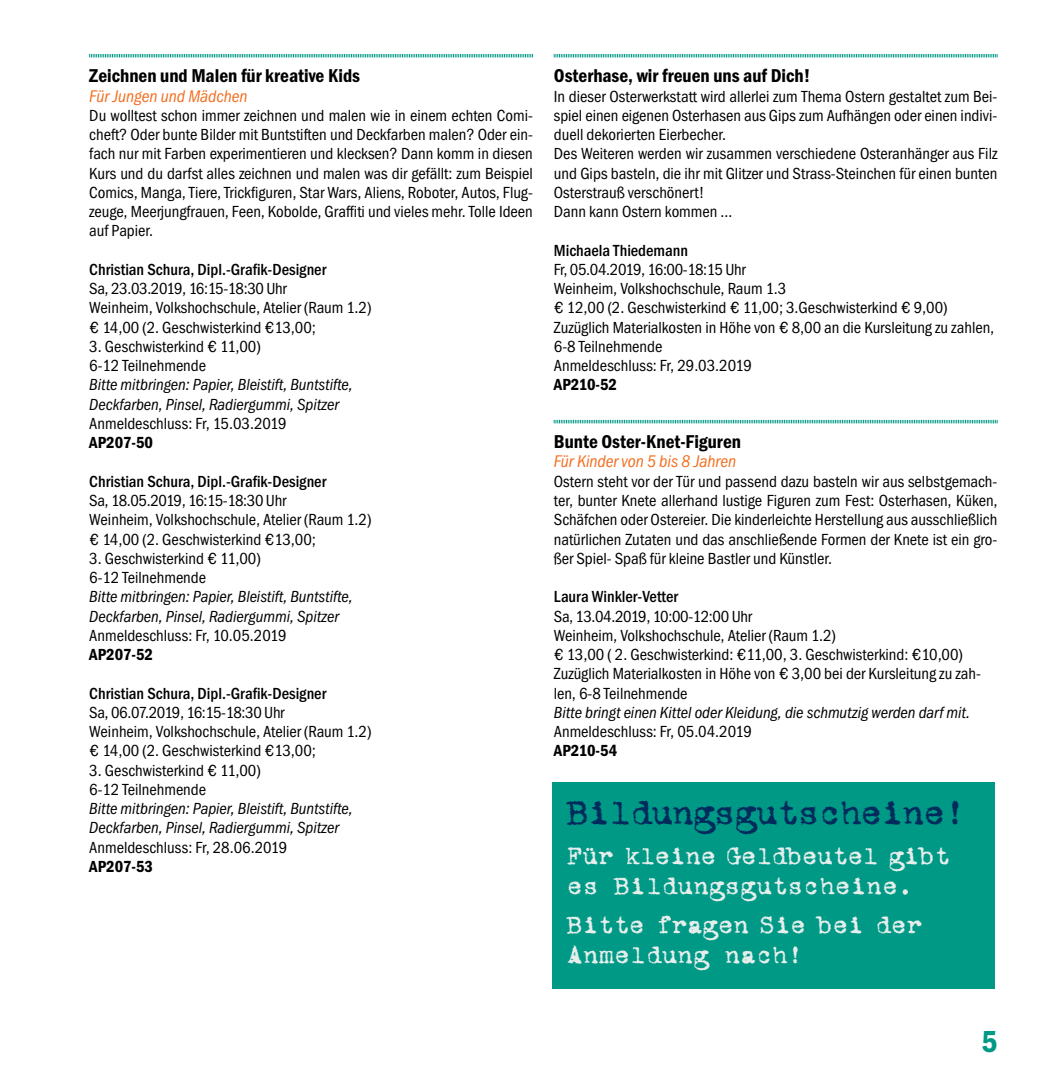
<style>
.page{position:relative;width:1057px;height:1072px;background:#fff}
.page>*{position:absolute;margin:0;border:0;box-sizing:border-box;transform-origin:0 0}
.t1{font:36.75px "V Typewriter Corona";letter-spacing:-.03em;color:#002b5c}
.t2{font:600 condensed 31.5px "Franklin Gothic";color:#009986}
.t3{font:26.25px/29.8px "V Typewriter Corona";letter-spacing:-.01em;color:#e6eeec}
.t4{font:600 condensed 19.25px "Franklin Gothic";color:#000}
.t5{font:italic condensed 17.5px "Franklin Gothic";letter-spacing:-.005em;color:#f36f21}
.t6{font:condensed 16.62px/19.2px "Franklin Gothic";color:#000}
.t7{font:italic condensed 16.62px/19.2px "Franklin Gothic";color:#000}
.t8{font:500 condensed 16.62px "Franklin Gothic";color:#000}
.t9{font:600 condensed 16.62px "Franklin Gothic";color:#000}
</style>
<div class="page">
<svg style="left:89px;top:54px;width:444px;height:4px;background:#80ccc2"></svg>
<svg style="left:553px;top:54px;width:444px;height:4px;background:#80ccc2"></svg>
<svg style="left:553px;top:419px;width:444px;height:5px;background:#99d5ce"></svg>
<div style="left:552px;top:782px;width:443px;height:206px;background:#009986"></div>
<p class="t4" style="left:89px;top:65px;width:272px">Zeichnen und Malen für kreative Kids</p>
<p class="t5" style="left:89px;top:86px;width:160px">Für Jungen und Mädchen</p>
<p class="t6" style="left:89px;top:106px;width:445px;text-align:justify">Du wolltest schon immer zeichnen und malen wie in einem echten Comi&shy;cheft? Oder bunte Bilder mit Buntstiften und Deckfarben malen? Oder ein&shy;fach nur mit Farben experimentieren und klecksen? Dann komm in diesen Kurs und du darfst alles zeichnen und malen was dir gefällt: zum Beispiel Comics, Manga, Tiere, Trickfiguren, Star Wars, Aliens, Roboter, Autos, Flug&shy;zeuge, Meerjungfrauen, Feen, Kobolde, Graffiti und vieles mehr. Tolle Ideen auf Papier.</p>
<p class="t8" style="left:89px;top:260px;width:238px">Christian Schura, Dipl.-Grafik-Designer</p>
<p class="t6" style="left:89px;top:279px;width:283px">Sa, 23.03.2019, 16:15-18:30 Uhr<br>Weinheim, Volkshochschule, Atelier (Raum 1.2) € 14,00 (2. Geschwisterkind €13,00;</p>
<p class="t6" style="left:89px;top:337px;width:173px">3. Geschwisterkind € 11,00)<br>6-12 Teilnehmende</p>
<p class="t7" style="left:89px;top:375px;width:265px">Bitte mitbringen: Papier, Bleistift, Buntstifte,<br>Deckfarben, Pinsel, Radiergummi, Spitzer</p>
<p class="t6" style="left:89px;top:414px;width:199px">Anmeldeschluss: Fr, 15.03.2019</p>
<p class="t9" style="left:89px;top:433px;width:65px">AP207-50</p>
<p class="t8" style="left:89px;top:472px;width:238px">Christian Schura, Dipl.-Grafik-Designer</p>
<p class="t6" style="left:89px;top:491px;width:283px">Sa, 18.05.2019, 16:15-18:30 Uhr<br>Weinheim, Volkshochschule, Atelier (Raum 1.2) € 14,00 (2. Geschwisterkind €13,00;</p>
<p class="t6" style="left:89px;top:549px;width:173px">3. Geschwisterkind € 11,00)<br>6-12 Teilnehmende</p>
<p class="t7" style="left:89px;top:587px;width:265px">Bitte mitbringen: Papier, Bleistift, Buntstifte,<br>Deckfarben, Pinsel, Radiergummi, Spitzer</p>
<p class="t6" style="left:89px;top:626px;width:199px">Anmeldeschluss: Fr, 10.05.2019</p>
<p class="t9" style="left:89px;top:645px;width:65px">AP207-52</p>
<p class="t8" style="left:89px;top:683px;width:238px">Christian Schura, Dipl.-Grafik-Designer</p>
<p class="t6" style="left:89px;top:703px;width:283px">Sa, 06.07.2019, 16:15-18:30 Uhr<br>Weinheim, Volkshochschule, Atelier (Raum 1.2) € 14,00 (2. Geschwisterkind €13,00;</p>
<p class="t6" style="left:89px;top:760px;width:173px">3. Geschwisterkind € 11,00)<br>6-12 Teilnehmende</p>
<p class="t7" style="left:89px;top:799px;width:265px">Bitte mitbringen: Papier, Bleistift, Buntstifte,<br>Deckfarben, Pinsel, Radiergummi, Spitzer</p>
<p class="t6" style="left:89px;top:837px;width:200px">Anmeldeschluss: Fr, 28.06.2019</p>
<p class="t9" style="left:89px;top:857px;width:65px">AP207-53</p>
<p class="t4" style="left:554px;top:65px;width:258px">Osterhase, wir freuen uns auf Dich!</p>
<p class="t6" style="left:554px;top:87px;width:445px">In dieser Osterwerkstatt wird allerlei zum Thema Ostern gestaltet zum Bei&shy;spiel einen eigenen Osterhasen aus Gips zum Aufhängen oder einen indivi&shy;duell dekorierten Eierbecher.<br>Des Weiteren werden wir zusammen verschiedene Osteranhänger aus Filz und Gips basteln, die ihr mit Glitzer und Strass-Steinchen für einen bunten Osterstrauß verschönert!<br>Dann kann Ostern kommen …</p>
<p class="t8" style="left:554px;top:241px;width:136px">Michaela Thiedemann</p>
<p class="t6" style="left:554px;top:260px;width:442px">Fr, 05.04.2019, 16:00-18:15 Uhr<br>Weinheim, Volkshochschule, Raum 1.3<br>€ 12,00 (2. Geschwisterkind € 11,00; 3.Geschwisterkind € 9,00)<br>Zuzüglich Materialkosten in Höhe von € 8,00 an die Kursleitung zu zahlen, 6-8 Teilnehmende<br>Anmeldeschluss: Fr, 29.03.2019</p>
<p class="t9" style="left:554px;top:375px;width:65px">AP210-52</p>
<p class="t4" style="left:554px;top:431px;width:189px">Bunte Oster-Knet-Figuren</p>
<p class="t5" style="left:554px;top:452px;width:184px">Für Kinder von 5 bis 8 Jahren</p>
<p class="t6" style="left:554px;top:472px;width:445px;text-align:justify">Ostern steht vor der Tür und passend dazu basteln wir aus selbstgemach&shy;ter, bunter Knete allerhand lustige Figuren zum Fest: Osterhasen, Küken, Schäfchen oder Ostereier. Die kinderleichte Herstellung aus ausschließlich natürlichen Zutaten und das anschließende Formen der Knete ist ein gro&shy;ßer Spiel- Spaß für kleine Bastler und Künstler.</p>
<p class="t8" style="left:554px;top:587px;width:126px">Laura Winkler-Vetter</p>
<p class="t6" style="left:554px;top:606px;width:429px">Sa, 13.04.2019, 10:00-12:00 Uhr<br>Weinheim, Volkshochschule, Atelier (Raum 1.2)<br>€ 13,00 ( 2. Geschwisterkind: €11,00, 3. Geschwisterkind: €10,00)<br>Zuzüglich Materialkosten in Höhe von € 3,00 bei der Kursleitung zu zah&shy;len, 6-8 Teilnehmende</p>
<p class="t7" style="left:554px;top:703px;width:417px">Bitte bringt einen Kittel oder Kleidung, die schmutzig werden darf mit.</p>
<p class="t6" style="left:554px;top:722px;width:200px">Anmeldeschluss: Fr, 05.04.2019</p>
<p class="t9" style="left:554px;top:741px;width:65px">AP210-54</p>
<h1 class="t1" style="left:567px;top:793px;width:401px">Bildungsgutscheine!</h1>
<h3 class="t3" style="left:567px;top:841px;width:384px">Für kleine Geldbeutel gibt es Bildungsgutscheine.</h3>
<h3 class="t3" style="left:567px;top:911px;width:356px">Bitte fragen Sie bei der<br>Anmeldung nach!</h3>
<h2 class="t2" style="left:981px;top:1023px;width:18px">5</h2>
</div>
